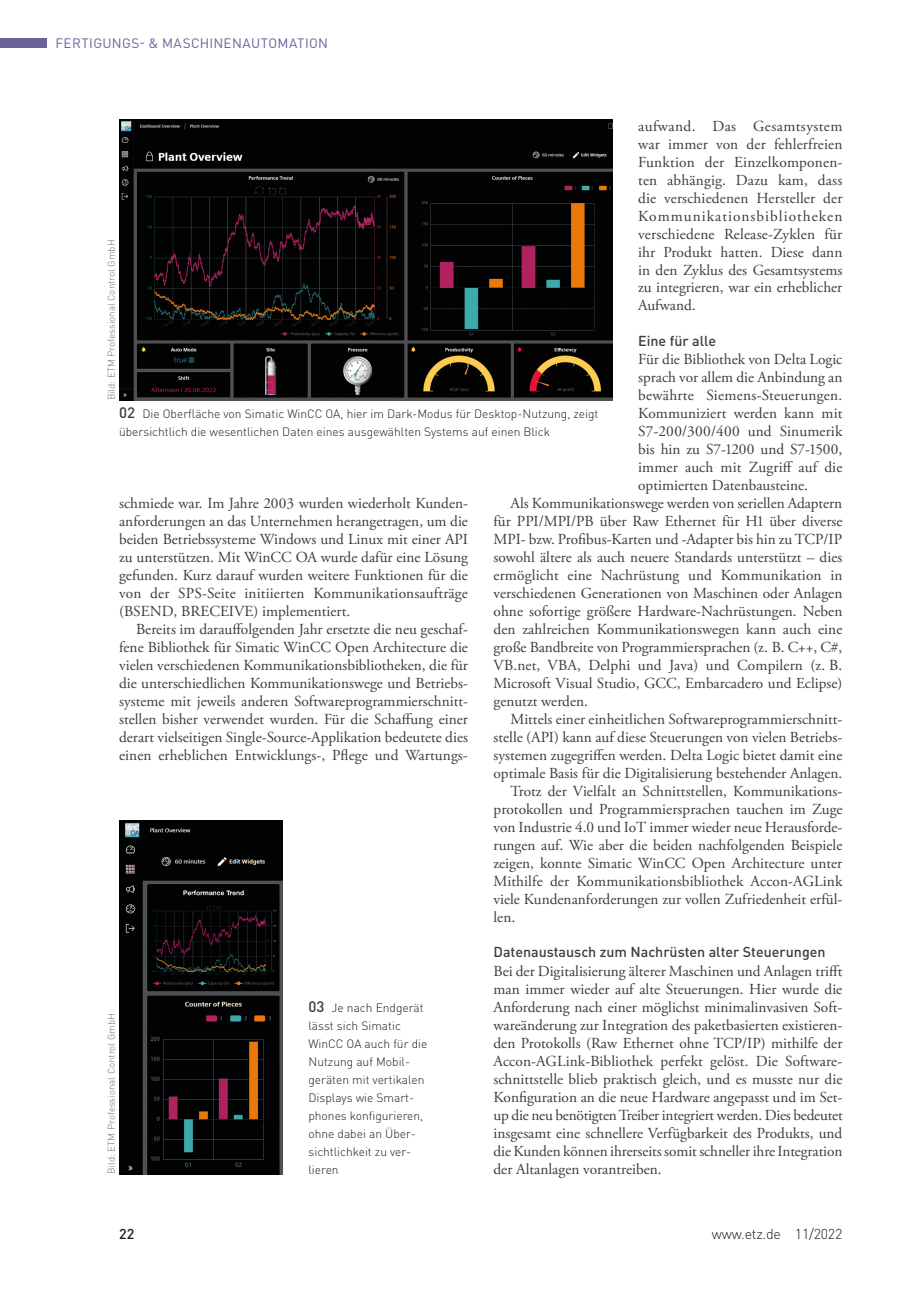
<style>
.page{position:relative;width:919px;height:1289px;background:#fff}
.page>*{position:absolute;margin:0;border:0;box-sizing:border-box;transform-origin:0 0}
.t1{font:15.3px/18px "Adobe Garamond Pro";color:#3d3d3c;text-align:justify}
.t2{font:15.3px "Adobe Garamond Pro";letter-spacing:.02em;color:#3d3d3c}
.t3{font:500 14.25px "DIN Pro";color:#3d3d3c}
.t4{font:300 14.25px "DIN Pro";letter-spacing:-.015em;color:#1d1d1b}
.t5{font:500 14.25px "DIN Pro";color:#1d1d1b}
.t6{font:13.5px "DIN Pro";letter-spacing:.025em;color:#6d619a}
.t7{font:300 12px/18px "DIN Pro";color:#1d1d1b}
.t8{font:300 9.75px "DIN Pro";color:#70706f}
.s1{font-weight:500;font-size:15px;color:#3d3d3c}
</style>
<div class="page">
<div style="left:0;top:38px;width:47px;height:10px;background:#6d619a"></div>
<img style="left:119px;top:119px;width:493px;height:281px">
<img style="left:119px;top:820px;width:164px;height:353px">
<p class="t6" style="left:55px;top:32px;width:274px">FERTIGUNGS- &amp; MASCHINENAUTOMATION</p>
<p class="t1" style="left:638px;top:117px;width:206px">aufwand. Das Gesamtsystem war immer von der fehlerfreien Funktion der Einzelkomponen&shy;ten abhängig. Dazu kam, dass die verschiedenen Hersteller der Kommunikationsbibliotheken verschiedene Release-Zyklen für ihr Produkt hatten. Diese dann in den Zyklus des Gesamtsystems zu integrieren, war ein erheblicher Aufwand.</p>
<p class="t3" style="left:638px;top:329px;width:79px">Eine für alle</p>
<p class="t1" style="left:638px;top:351px;width:206px">Für die Bibliothek von Delta Logic</p>
<p class="t1" style="left:638px;top:369px;width:206px">sprach vor allem die Anbindung an</p>
<p class="t2" style="left:638px;top:386px;width:206px">bewährte Siemens-Steuerungen.</p>
<p class="t1" style="left:638px;top:405px;width:206px">Kommuniziert werden kann mit</p>
<p class="t1" style="left:638px;top:423px;width:206px">S7-200/300/400 und Sinumerik</p>
<p class="t1" style="left:638px;top:441px;width:206px">bis hin zu S7-1200 und S7-1500,</p>
<p class="t1" style="left:638px;top:459px;width:206px">immer auch mit Zugriff auf die</p>
<p class="t1" style="left:638px;top:477px;width:171px">optimierten Datenbausteine.</p>
<p class="t1" style="left:510px;top:495px;width:333px">Als Kommunikationswege werden von seriellen Adaptern</p>
<p class="t1" style="left:493px;top:513px;width:350px">für PPI/MPI/PB über Raw Ethernet für H1 über diverse</p>
<p class="t1" style="left:493px;top:531px;width:350px">MPI- bzw. Profibus-Karten und -Adapter bis hin zu TCP/IP</p>
<p class="t1" style="left:493px;top:549px;width:350px">sowohl ältere als auch neuere Standards unterstützt – dies</p>
<p class="t1" style="left:493px;top:567px;width:350px">ermöglicht eine Nachrüstung und Kommunikation in</p>
<p class="t1" style="left:493px;top:585px;width:350px">verschiedenen Generationen von Maschinen oder Anlagen</p>
<p class="t1" style="left:493px;top:603px;width:350px">ohne sofortige größere Hardware-Nachrüstungen. Neben</p>
<p class="t1" style="left:493px;top:621px;width:350px">den zahlreichen Kommunikationswegen kann auch eine</p>
<p class="t1" style="left:493px;top:639px;width:350px">große Bandbreite von Programmiersprachen (z. B. C++, C#,</p>
<p class="t1" style="left:493px;top:657px;width:350px">VB.net, VBA, Delphi und Java) und Compilern (z. B.</p>
<p class="t1" style="left:493px;top:675px;width:350px">Microsoft Visual Studio, GCC, Embarcadero und Eclipse)</p>
<p class="t1" style="left:493px;top:693px;width:96px">genutzt werden.</p>
<p class="t1" style="left:510px;top:711px;width:333px">Mittels einer einheitlichen Softwareprogrammierschnitt-</p>
<p class="t1" style="left:493px;top:729px;width:350px">stelle (API) kann auf diese Steuerungen von vielen Betriebs-</p>
<p class="t1" style="left:493px;top:747px;width:350px">systemen zugegriffen werden. Delta Logic bietet damit eine</p>
<p class="t1" style="left:493px;top:765px;width:350px">optimale Basis für die Digitalisierung bestehender Anlagen.</p>
<p class="t1" style="left:510px;top:783px;width:332px">Trotz der Vielfalt an Schnittstellen, Kommunikations-</p>
<p class="t1" style="left:493px;top:801px;width:350px">protokollen und Programmiersprachen tauchen im Zuge</p>
<p class="t1" style="left:493px;top:819px;width:350px">von Industrie 4.0 und IoT immer wieder neue Herausforde-</p>
<p class="t1" style="left:493px;top:837px;width:350px">rungen auf. Wie aber die beiden nachfolgenden Beispiele</p>
<p class="t1" style="left:493px;top:854px;width:350px">zeigen, konnte Simatic WinCC Open Architecture unter</p>
<p class="t1" style="left:493px;top:872px;width:350px">Mithilfe der Kommunikationsbibliothek Accon-AGLink</p>
<p class="t1" style="left:493px;top:890px;width:350px">viele Kundenanforderungen zur vollen Zufriedenheit erfül-</p>
<p class="t1" style="left:493px;top:908px;width:23px">len.</p>
<p class="t3" style="left:493px;top:940px;width:333px">Datenaustausch zum Nachrüsten alter Steuerungen</p>
<p class="t1" style="left:493px;top:962px;width:350px">Bei der Digitalisierung älterer Maschinen und Anlagen trifft man immer wieder auf alte Steuerungen. Hier wurde die Anforderung nach einer möglichst minimalinvasiven Soft&shy;wareänderung zur Integration des paketbasierten existieren&shy;den Protokolls (Raw Ethernet ohne TCP/IP) mithilfe der Accon-AGLink-Bibliothek perfekt gelöst. Die Software&shy;schnittstelle blieb praktisch gleich, und es musste nur die Konfiguration an die neue Hardware angepasst und im Set&shy;up die neu benötigten Treiber integriert werden. Dies bedeutet insgesamt eine schnellere Verfügbarkeit des Produkts, und die Kunden können ihrerseits somit schneller ihre Integration der Altanlagen vorantreiben.</p>
<p class="t8" style="left:104px;top:400px;width:162px;rotate:-90deg">Bild: ETM Professional Control GmbH</p>
<p class="t7" style="left:119px;top:404px;width:481px"><span class="s1">02</span> Die Oberfläche von Simatic WinCC OA, hier im Dark-Modus für Desktop-Nutzung, zeigt übersichtlich die wesentlichen Daten eines ausgewählten Systems auf einen Blick</p>
<p class="t1" style="left:119px;top:495px;width:350px">schmiede war. Im Jahre 2003 wurden wiederholt Kunden&shy;anforderungen an das Unternehmen herangetragen, um die beiden Betriebssysteme Windows und Linux mit einer API zu unterstützen. Mit WinCC OA wurde dafür eine Lösung gefunden. Kurz darauf wurden weitere Funktionen für die von der SPS-Seite initiierten Kommunikationsaufträge (BSEND, BRECEIVE) implementiert.</p>
<p class="t1" style="left:119px;top:621px;width:350px;text-indent:17px">Bereits im darauffolgenden Jahr ersetzte die neu geschaf&shy;fene Bibliothek für Simatic WinCC Open Architecture die vielen verschiedenen Kommunikationsbibliotheken, die für die unterschiedlichen Kommunikationswege und Betriebs&shy;systeme mit jeweils anderen Softwareprogrammierschnitt&shy;stellen bisher verwendet wurden. Für die Schaffung einer derart vielseitigen Single-Source-Applikation bedeutete dies einen erheblichen Entwicklungs-, Pflege und Wartungs-</p>
<p class="t7" style="left:308px;top:997px;width:120px"><span class="s1">03</span> Je nach Endgerät lässt sich Simatic<br>WinCC OA auch für die<br>Nutzung auf Mobil&shy;geräten mit vertikalen<br>Displays wie Smart&shy;phones konfigurieren, ohne dabei an Über&shy;sichtlichkeit zu ver&shy;lieren</p>
<p class="t8" style="left:104px;top:1173px;width:162px;rotate:-90deg">Bild: ETM Professional Control GmbH</p>
<p class="t5" style="left:119px;top:1222px;width:17px">22</p>
<p class="t4" style="left:711px;top:1222px;width:132px">www.etz.de 11/2022</p>
</div>
